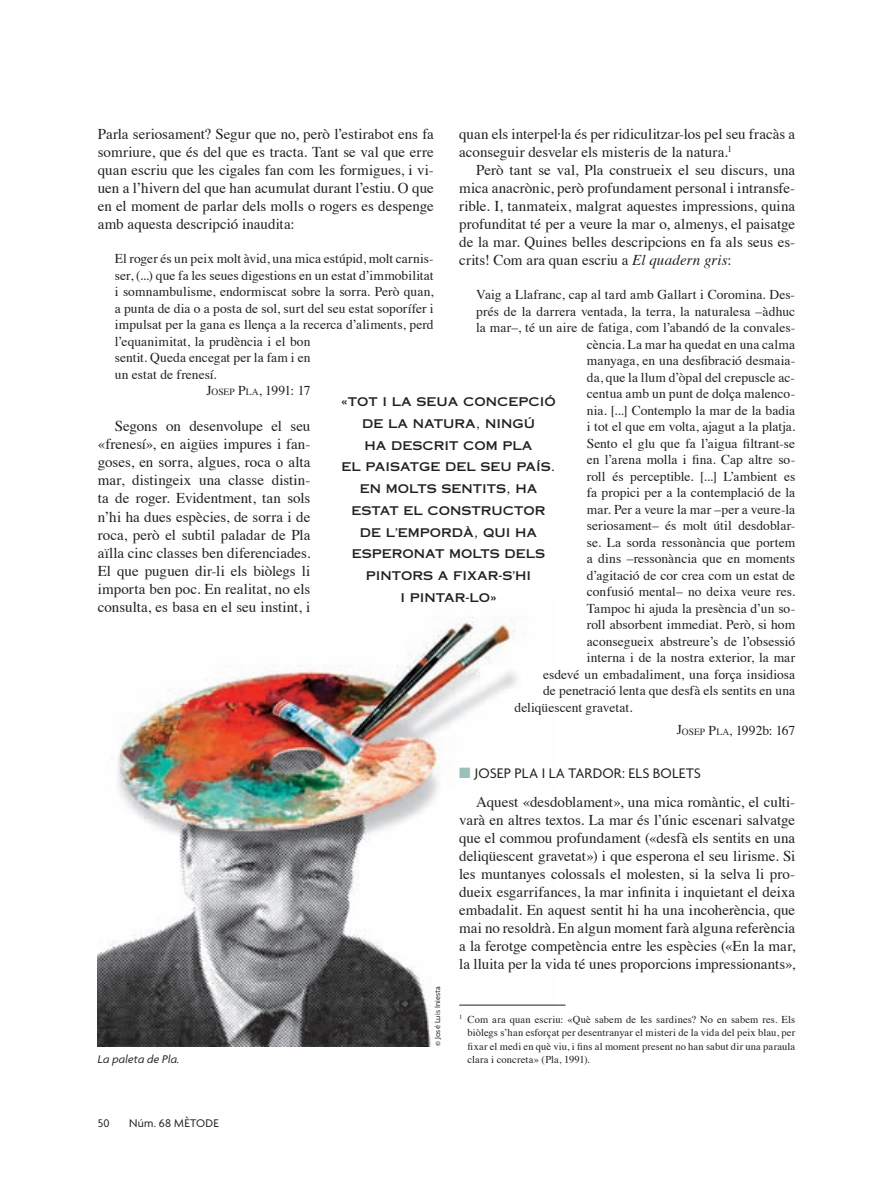
<style>
.page{position:relative;width:893px;height:1191px;background:#fff}
.page>*{position:absolute;margin:0;border:0;box-sizing:border-box;transform-origin:0 0}
.t1{font:15px/18px "Times";color:#231f20;text-align:justify}
.t2{font:15px "Agenda";letter-spacing:.01em;color:#231f20}
.t3{font:13.5px "Times";color:#231f20}
.t4{font:12px/21.8px "Copperplate Thirty One AB";color:#231f20;text-align:center}
.t5{font:12px "Agenda";letter-spacing:.02em;color:#231f20}
.t6{font:italic 12px "Agenda";letter-spacing:.01em;color:#231f20}
.t7{font:10.5px/13.5px "Times";letter-spacing:.01em;color:#231f20;text-align:justify}
.t8{font:8.25px "Agenda";letter-spacing:.02em;color:#231f20}
.s1{font-style:italic}
.s2{font-size:9.45px}
.s3{color:#9ac1b9}
</style>
<div class="page">
<img style="left:98px;top:617px;width:458px;height:429px">
<hr style="left:459px;top:1004px;width:107px;height:1px;background:#231f20">
<p class="t1" style="left:459px;top:126px;width:337px">quan els interpel·la és per ridiculitzar-los pel seu fracàs a aconseguir desvelar els misteris de la natura.<sup>1</sup></p>
<p class="t1" style="left:459px;top:162px;width:338px;text-indent:17px">Però tant se val, Pla construeix el seu discurs, una mica anacrònic, però profundament personal i intransfe&shy;rible. I, tanmateix, malgrat aquestes impressions, quina profunditat té per a veure la mar o, almenys, el paisatge de la mar. Quines belles descripcions en fa als seus es&shy;crits! Com ara quan escriu a <span class="s1">El quadern gris</span>:</p>
<p class="t3" style="left:476px;top:289px;width:320px">Vaig a Llafranc, cap al tard amb Gallart i Coromina. Des-</p>
<p class="t3" style="left:476px;top:306px;width:320px">prés de la darrera ventada, la terra, la naturalesa –àdhuc</p>
<p class="t3" style="left:476px;top:322px;width:320px">la mar–, té un aire de fatiga, com l’abandó de la convales-</p>
<p class="t3" style="left:587px;top:339px;width:210px">cència. La mar ha quedat en una calma</p>
<p class="t3" style="left:587px;top:355px;width:210px">manyaga, en una desfibració desmaia-</p>
<p class="t3" style="left:587px;top:372px;width:210px">da, que la llum d’òpal del crepuscle ac-</p>
<p class="t3" style="left:587px;top:388px;width:210px">centua amb un punt de dolça malenco-</p>
<p class="t3" style="left:587px;top:405px;width:210px">nia. [...] Contemplo la mar de la badia</p>
<p class="t3" style="left:587px;top:421px;width:210px">i tot el que em volta, ajagut a la platja.</p>
<p class="t3" style="left:587px;top:438px;width:210px">Sento el glu que fa l’aigua filtrant-se</p>
<p class="t3" style="left:587px;top:454px;width:210px">en l’arena molla i fina. Cap altre so-</p>
<p class="t3" style="left:587px;top:471px;width:210px">roll és perceptible. [...] L’ambient es</p>
<p class="t3" style="left:587px;top:487px;width:210px">fa propici per a la contemplació de la</p>
<p class="t3" style="left:587px;top:504px;width:210px">mar. Per a veure la mar –per a veure-la</p>
<p class="t3" style="left:587px;top:520px;width:210px">seriosament– és molt útil desdoblar-</p>
<p class="t3" style="left:587px;top:537px;width:210px">se. La sorda ressonància que portem</p>
<p class="t3" style="left:587px;top:553px;width:210px">a dins –ressonància que en moments</p>
<p class="t3" style="left:587px;top:570px;width:210px">d’agitació de cor crea com un estat de</p>
<p class="t3" style="left:587px;top:586px;width:210px">confusió mental– no deixa veure res.</p>
<p class="t3" style="left:587px;top:603px;width:210px">Tampoc hi ajuda la presència d’un so-</p>
<p class="t3" style="left:587px;top:619px;width:210px">roll absorbent immediat. Però, si hom</p>
<p class="t3" style="left:587px;top:636px;width:210px">aconsegueix abstreure’s de l’obsessió</p>
<p class="t3" style="left:587px;top:652px;width:210px">interna i de la nostra exterior, la mar</p>
<p class="t3" style="left:543px;top:669px;width:254px">esdevé un embadaliment, una força insidiosa</p>
<p class="t3" style="left:543px;top:685px;width:254px">de penetració lenta que desfà els sentits en una</p>
<p class="t3" style="left:515px;top:702px;width:119px">deliqüescent gravetat.</p>
<p class="t3" style="left:677px;top:724px;width:120px">J<span class="s2">OSEP</span> P<span class="s2">LA</span>, 1992b: 167</p>
<p class="t2" style="left:459px;top:767px;width:243px"><span class="s3">■</span> JOSEP PLA I LA TARDOR: ELS BOLETS</p>
<p class="t1" style="left:459px;top:794px;width:338px;text-indent:17px">Aquest «desdoblament», una mica romàntic, el culti&shy;varà en altres textos. La mar és l’únic escenari salvatge que el commou profundament («desfà els sentits en una deliqüescent gravetat») i que esperona el seu lirisme. Si les muntanyes colossals el molesten, si la selva li pro&shy;dueix esgarrifances, la mar infinita i inquietant el deixa embadalit. En aquest sentit hi ha una incoherència, que mai no resoldrà. En algun moment farà alguna referència a la ferotge competència entre les espècies («En la mar, la lluita per la vida té unes proporcions impressionants»,</p>
<p class="t1" style="left:98px;top:126px;width:337px">Parla seriosament? Segur que no, però l’estirabot ens fa somriure, que és del que es tracta. Tant se val que erre quan escriu que les cigales fan com les formigues, i vi&shy;uen a l’hivern del que han acumulat durant l’estiu. O que en el moment de parlar dels molls o rogers es despenge amb aquesta descripció inaudita:</p>
<p class="t3" style="left:115px;top:253px;width:320px">El roger és un peix molt àvid, una mica estúpid, molt carnis-</p>
<p class="t3" style="left:115px;top:270px;width:320px">ser, (...) que fa les seues digestions en un estat d’immobilitat</p>
<p class="t3" style="left:115px;top:286px;width:320px">i somnambulisme, endormiscat sobre la sorra. Però quan,</p>
<p class="t3" style="left:115px;top:303px;width:320px">a punta de dia o a posta de sol, surt del seu estat soporífer i</p>
<p class="t3" style="left:115px;top:319px;width:320px">impulsat per la gana es llença a la recerca d’aliments, perd</p>
<p class="t3" style="left:115px;top:336px;width:197px">l’equanimitat, la prudència i el bon</p>
<p class="t3" style="left:115px;top:352px;width:197px">sentit. Queda encegat per la fam i en</p>
<p class="t3" style="left:115px;top:369px;width:103px">un estat de frenesí.</p>
<p class="t3" style="left:206px;top:385px;width:105px">J<span class="s2">OSEP</span> P<span class="s2">LA</span>, 1991: 17</p>
<p class="t1" style="left:98px;top:419px;width:214px;text-indent:17px">Segons on desenvolupe el seu «frenesí», en aigües impures i fan&shy;goses, en sorra, algues, roca o alta mar, distingeix una classe distin&shy;ta de roger. Evidentment, tan sols n’hi ha dues espècies, de sorra i de roca, però el subtil paladar de Pla aïlla cinc classes ben diferenciades.<br>El que puguen dir-li els biòlegs li importa ben poc. En realitat, no els consulta, es basa en el seu instint, i</p>
<p class="t4" style="left:341px;top:391px;width:216px">«TOT I LA SEUA CONCEPCIÓ<br>DE LA NATURA, NINGÚ<br>HA DESCRIT COM PLA<br>EL PAISATGE DEL SEU PAÍS.<br>EN MOLTS SENTITS, HA<br>ESTAT EL CONSTRUCTOR<br>DE L’EMPORDÀ, QUI HA<br>ESPERONAT MOLTS DELS<br>PINTORS A FIXAR-S’HI<br>I PINTAR-LO»</p>
<p class="t6" style="left:98px;top:1054px;width:83px">La paleta de Pla.</p>
<p class="t5" style="left:98px;top:1118px;width:13px">50</p>
<p class="t5" style="left:129px;top:1118px;width:91px">Núm. 68 MÈTODE</p>
<p class="t8" style="left:434px;top:1046px;width:62px;rotate:-90deg">© José Luis Iniesta</p>
<p class="t7" style="left:468px;top:1013px;width:329px;text-indent:-8px"><sup>1</sup> Com ara quan escriu: «Què sabem de les sardines? No en sabem res. Els biòlegs s’han esforçat per desentranyar el misteri de la vida del peix blau, per fixar el medi en què viu, i fins al moment present no han sabut dir una paraula clara i concreta» (Pla, 1991).</p>
</div>
